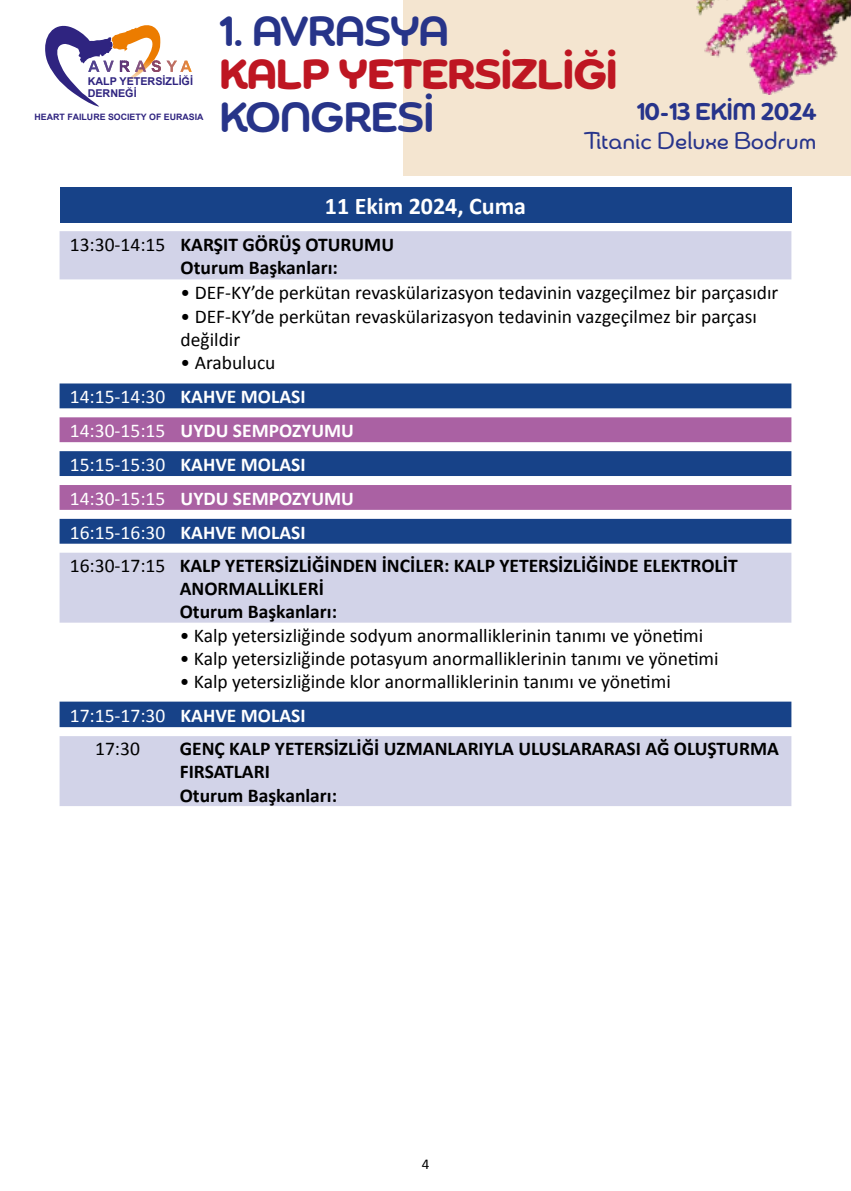
<style>
.page{position:relative;width:851px;height:1191px;background:#fff}
.page>*{position:absolute;margin:0;border:0;box-sizing:border-box;transform-origin:0 0}
.t1{font:700 42.3px "Chennai";color:#273489}
.t2{font:900 42.3px "Chennai";color:#be1622}
.t3{font:24.3px "Chennai";color:#27348b}
.t4{font:700 24.3px "Chennai";color:#27348b}
.t5{font:700 24px "Calibri";color:#fff}
.t6{font:19.5px/23.4px "Calibri";color:#000}
.t7{font:700 19.5px/33.6px "Calibri";color:#fff}
.t8{font:700 19.5px/23.4px "Calibri";color:#000}
.t9{font:19.5px "Calibri";color:#fff}
.t10{font:15px "Calibri";color:#000}
.t11{font:700 10.8px/12px "Arial";color:#2f2480}
.t12{font:700 8.7px "Arial";color:#2f2480}
.s1{font-weight:400}
.s2{font-weight:400;color:#000}
.s3{color:#000}
.s4{font-weight:700}
</style>
<div class="page">
<div style="left:404px;top:0;width:446px;height:175px;background:#f4e5d0"></div>
<svg style="left:45px;top:25px;width:147px;height:82px"></svg>
<img style="left:696px;top:0;width:154px;height:94px">
<div style="left:60px;top:187px;width:731px;height:35px;background:#174288"></div>
<svg style="left:60px;top:231px;width:731px;height:575px;fill:#d2d3e8"></svg>
<svg style="left:60px;top:383px;width:731px;height:344px"></svg>
<svg style="left:60px;top:417px;width:731px;height:93px;fill:#aa61a3"></svg>
<p class="t11" style="left:88px;top:75px;width:107px">KALP YETERSİZLİĞİ<br>DERNEĞİ</p>
<p class="t12" style="left:35px;top:111px;width:170px">HEART FAILURE SOCIETY OF EURASIA</p>
<h1 class="t1" style="left:220px;top:3px;width:230px">1. AVRASYA</h1>
<h1 class="t2" style="left:220px;top:45px;width:399px">KALP YETERSİZLİĞİ</h1>
<h1 class="t1" style="left:220px;top:89px;width:216px">KONGRESİ</h1>
<p class="t4" style="left:637px;top:95px;width:181px">10-13 EKİM 2024</p>
<p class="t3" style="left:584px;top:125px;width:234px">Titanic Deluxe Bodrum</p>
<p class="t5" style="left:325px;top:190px;width:203px">11 Ekim 2024, Cuma</p>
<p class="t8" style="left:181px;top:233px;width:215px;text-indent:-111px"><span class="s1">13:30-14:15</span> KARŞIT GÖRÜŞ OTURUMU<br>Oturum Başkanları:</p>
<p class="t6" style="left:181px;top:281px;width:599px">• DEF-KY’de perkütan revaskülarizasyon tedavinin vazgeçilmez bir parçasıdır</p>
<p class="t6" style="left:181px;top:304px;width:577px">• DEF-KY’de perkütan revaskülarizasyon tedavinin vazgeçilmez bir parçası değildir</p>
<p class="t7" style="left:70px;top:346px;width:669px;text-indent:111px"><span class="s2">• Arabulucu<br></span><span class="s1">14:15-14:30</span> KAHVE MOLASI<br><span class="s1">14:30-15:15</span> UYDU SEMPOZYUMU<br><span class="s1">15:15-15:30</span> KAHVE MOLASI<br><span class="s1">14:30-15:15</span> UYDU SEMPOZYUMU<br><span class="s1">16:15-16:30</span> KAHVE MOLASI<br><span class="s2">16:30-17:15</span> <span class="s3">KALP YETERSİZLİĞİNDEN İNCİLER: KALP YETERSİZLİĞİNDE ELEKTROLİT</span></p>
<p class="t8" style="left:180px;top:577px;width:159px">ANORMALLİKLERİ<br>Oturum Başkanları:</p>
<p class="t6" style="left:180px;top:623px;width:525px">• Kalp yetersizliğinde sodyum anormalliklerinin tanımı ve yönetimi</p>
<p class="t6" style="left:180px;top:647px;width:540px">• Kalp yetersizliğinde potasyum anormalliklerinin tanımı ve yönetimi</p>
<p class="t6" style="left:180px;top:670px;width:492px">• Kalp yetersizliğinde klor anormalliklerinin tanımı ve yönetimi</p>
<p class="t9" style="left:70px;top:703px;width:237px">17:15-17:30 <span class="s4">KAHVE MOLASI</span></p>
<p class="t6" style="left:95px;top:737px;width:46px">17:30</p>
<p class="t8" style="left:180px;top:737px;width:600px">GENÇ KALP YETERSİZLİĞİ UZMANLARIYLA ULUSLARARASI AĞ OLUŞTURMA<br>FIRSATLARI<br>Oturum Başkanları:</p>
<p class="t10" style="left:421px;top:1154px;width:9px">4</p>
</div>
